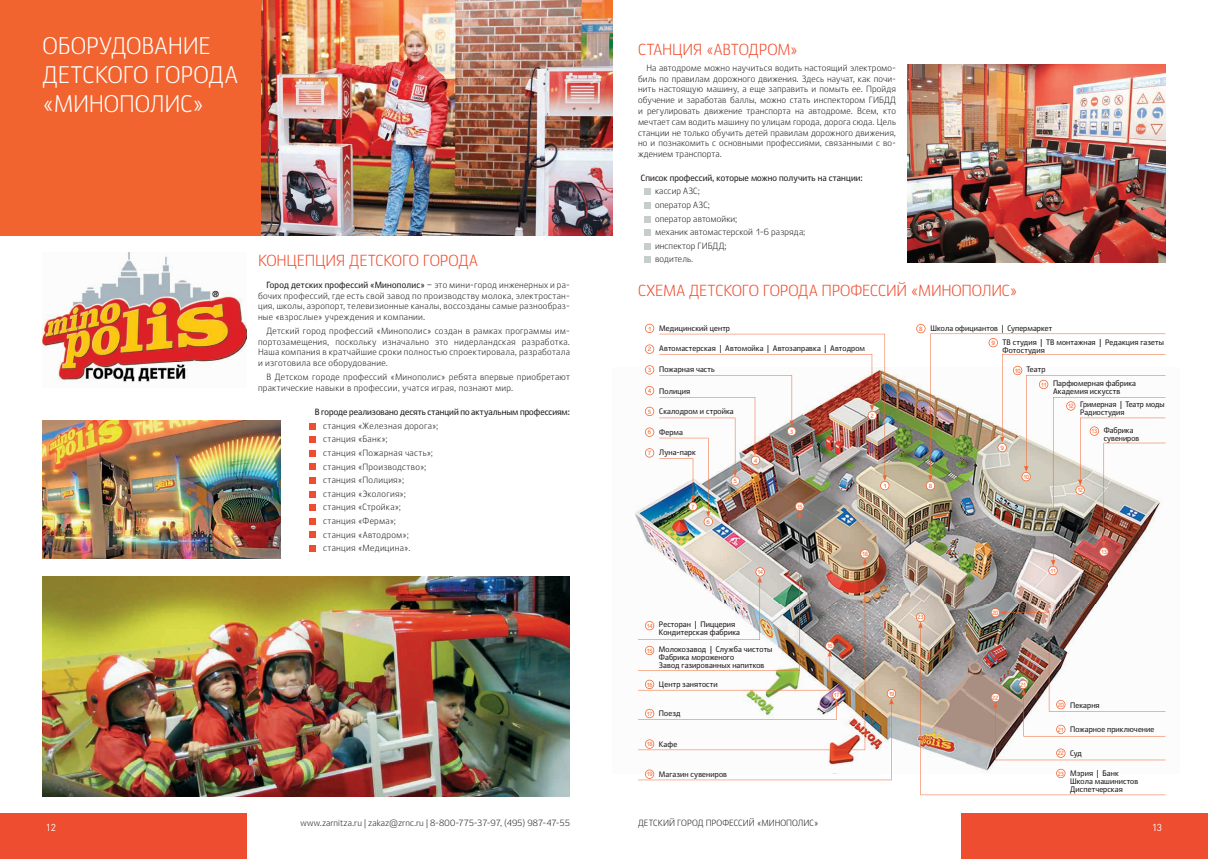
<style>
.page{position:relative;width:1208px;height:859px;background:#fff}
.page>*{position:absolute;margin:0;border:0;box-sizing:border-box;transform-origin:0 0}
.t1{font:24px/28.8px "Ekibastuz";letter-spacing:-.005em;color:#fff;scale:.9 1}
.t2{font:16px "Ekibastuz";letter-spacing:-.02em;color:#ef4d2f;scale:.9 1}
.t3{font:10px "DIN Pro";color:#fff}
.t4{font:9px/13.6px "Ekibastuz";letter-spacing:.03em;color:#231f20;scale:.9 1}
.t5{font:9px/10.8px "Ekibastuz";letter-spacing:.03em;color:#231f20;text-align:justify;scale:.89 1}
.t6{font:700 9px "Ekibastuz";letter-spacing:.005em;color:#231f20;scale:.9 1}
.t7{font:9px "Ekibastuz";color:#231f20;scale:.9 1}
.t8{font:700 8px/8px "Ekibastuz";letter-spacing:.015em;color:#231f20;scale:.9 1}
.t9{font:700 8px/8px "Ekibastuz";letter-spacing:.015em;color:#231f20;scale:.89 1}
.t10{font:700 6px "Ekibastuz";letter-spacing:-.06em;color:#f2642f;scale:.8 1}
.t11{font:700 6px "Ekibastuz";letter-spacing:-.06em;color:#f2642f;scale:.9 1}
.s1{font-weight:700}
</style>
<div class="page">
<div style="left:961px;top:814px;width:247px;height:45px;background:#ef4d2f"></div>
<div style="left:0;top:814px;width:247px;height:45px;background:#ef4d2f"></div>
<img style="left:261px;top:0;width:351px;height:235px">
<div style="left:0;top:0;width:261px;height:235px;background:#f2642f"></div>
<svg style="left:310px;top:423px;width:6px;height:6px"></svg>
<svg style="left:310px;top:437px;width:6px;height:6px"></svg>
<div style="left:310px;top:450px;width:6px;height:7px;background:#ef4d2f"></div>
<svg style="left:310px;top:464px;width:6px;height:6px"></svg>
<svg style="left:310px;top:478px;width:6px;height:6px"></svg>
<div style="left:310px;top:491px;width:6px;height:7px;background:#ef4d2f"></div>
<div style="left:310px;top:504px;width:6px;height:7px;background:#ef4d2f"></div>
<svg style="left:310px;top:518px;width:6px;height:6px"></svg>
<svg style="left:310px;top:532px;width:6px;height:6px"></svg>
<div style="left:310px;top:545px;width:6px;height:7px;background:#ef4d2f"></div>
<img style="left:43px;top:253px;width:204px;height:130px">
<img style="left:43px;top:576px;width:527px;height:220px">
<img style="left:43px;top:421px;width:237px;height:137px">
<img style="left:635px;top:375px;width:531px;height:386px">
<img style="left:916px;top:608px;width:249px;height:187px">
<img style="left:916px;top:324px;width:249px;height:251px">
<img style="left:638px;top:324px;width:258px;height:456px">
<div style="left:644px;top:188px;width:7px;height:7px;background:#c7cccc"></div>
<div style="left:644px;top:202px;width:7px;height:6px;background:#c7cccc"></div>
<div style="left:644px;top:216px;width:7px;height:6px;background:#c7cccc"></div>
<div style="left:644px;top:229px;width:7px;height:7px;background:#c7cccc"></div>
<div style="left:644px;top:243px;width:7px;height:6px;background:#c7cccc"></div>
<div style="left:644px;top:256px;width:7px;height:7px;background:#c7cccc"></div>
<img style="left:908px;top:64px;width:257px;height:199px">
<h1 class="t1" style="left:43px;top:31px;width:218px">ОБОРУДОВАНИЕ<br>ДЕТСКОГО ГОРОДА «МИНОПОЛИС»</h1>
<h2 class="t2" style="left:258px;top:250px;width:246px">КОНЦЕПЦИЯ ДЕТСКОГО ГОРОДА</h2>
<p class="t5" style="left:258px;top:279px;width:352px;text-indent:9px"><span class="s1">Город детских профессий «Минополис»</span> – это мини-город инженерных и ра&shy;бочих профессий, где есть свой завод по производству молока, электростан&shy;ция, школы, аэропорт, телевизионные каналы, воссозданы самые разнообраз&shy;ные «взрослые» учреждения и компании.</p>
<p class="t4" style="left:258px;top:325px;width:348px;line-height:10.8px;text-align:justify;text-indent:9px">Детский город профессий «Минополис» создан в рамках программы им&shy;портозамещения, поскольку изначально это нидерландская разработка.<br>Наша компания в кратчайшие сроки полностью спроектировала, разработала и изготовила все оборудование.</p>
<p class="t4" style="left:258px;top:371px;width:348px;line-height:10.8px;text-indent:9px">В Детском городе профессий «Минополис» ребята впервые приобретают практические навыки в профессии, учатся играя, познают мир.</p>
<p class="t6" style="left:315px;top:406px;width:285px">В городе реализовано десять станций по актуальным профессиям:</p>
<p class="t4" style="left:323px;top:419px;width:129px">станция «Железная дорога»; станция «Банк»;<br>станция «Пожарная часть»; станция «Производство»; станция «Полиция»; станция «Экология»; станция «Стройка»;<br>станция «Ферма»;<br>станция «Автодром»; станция «Медицина».</p>
<h2 class="t2" style="left:638px;top:39px;width:179px">СТАНЦИЯ «АВТОДРОМ»</h2>
<p class="t4" style="left:638px;top:62px;width:288px;line-height:10.8px;text-align:justify;text-indent:9px">На автодроме можно научиться водить настоящий электромо&shy;биль по правилам дорожного движения. Здесь научат, как почи&shy;нить настоящую машину, а еще заправить и помыть ее. Пройдя обучение и заработав баллы, можно стать инспектором ГИБДД и регулировать движение транспорта на автодроме. Всем, кто мечтает сам водить машину по улицам города, дорога сюда. Цель станции не только обучить детей правилам дорожного движения, но и познакомить с основными профессиями, связанными с во&shy;ждением транспорта.</p>
<p class="t6" style="left:641px;top:172px;width:248px">Список профессий, которые можно получить на станции:</p>
<p class="t4" style="left:655px;top:184px;width:168px">кассир АЗС;<br>оператор АЗС;<br>оператор автомойки;<br>механик автомастерской 1-6 разряда; инспектор ГИБДД;<br>водитель.</p>
<h2 class="t2" style="left:638px;top:280px;width:423px">СХЕМА ДЕТСКОГО ГОРОДА ПРОФЕССИЙ «МИНОПОЛИС»</h2>
<p class="t11" style="left:648px;top:325px;width:5px">1</p>
<p class="t11" style="left:648px;top:346px;width:5px">2</p>
<p class="t11" style="left:648px;top:366px;width:5px">3</p>
<p class="t11" style="left:648px;top:387px;width:5px">4</p>
<p class="t11" style="left:648px;top:408px;width:5px">5</p>
<p class="t11" style="left:648px;top:429px;width:5px">6</p>
<p class="t11" style="left:648px;top:449px;width:5px">7</p>
<p class="t8" style="left:659px;top:324px;width:80px">Медицинский центр</p>
<p class="t8" style="left:1002px;top:321px;width:181px;line-height:13.6px;text-indent:-72px">Школа официантов | Супермаркет<br>ТВ студия | ТВ монтажная | Редакция газеты</p>
<p class="t8" style="left:1002px;top:346px;width:49px">Фотостудия</p>
<p class="t8" style="left:1053px;top:379px;width:94px">Парфюмерная фабрика<br>Академия искусств</p>
<p class="t11" style="left:919px;top:325px;width:5px">8</p>
<p class="t11" style="left:991px;top:339px;width:5px">9</p>
<p class="t8" style="left:659px;top:344px;width:230px">Автомастерская | Автомойка | Автозаправка | Автодром</p>
<p class="t8" style="left:659px;top:365px;width:63px">Пожарная часть</p>
<p class="t8" style="left:1026px;top:365px;width:23px">Театр</p>
<p class="t8" style="left:659px;top:387px;width:36px">Полиция</p>
<p class="t8" style="left:659px;top:408px;width:84px">Скалодром и стройка</p>
<p class="t8" style="left:659px;top:428px;width:28px">Ферма</p>
<p class="t8" style="left:659px;top:448px;width:42px">Луна-парк</p>
<p class="t10" style="left:1014px;top:367px;width:9px">10</p>
<p class="t10" style="left:1040px;top:381px;width:9px">11</p>
<p class="t9" style="left:1080px;top:401px;width:96px">Гримерная | Театр моды<br>Радиостудия</p>
<p class="t9" style="left:1103px;top:426px;width:41px">Фабрика сувениров</p>
<p class="t10" style="left:1067px;top:402px;width:9px">12</p>
<p class="t11" style="left:870px;top:412px;width:5px">2</p>
<p class="t10" style="left:1091px;top:428px;width:9px">13</p>
<p class="t11" style="left:790px;top:428px;width:5px">3</p>
<p class="t11" style="left:1000px;top:444px;width:5px">9</p>
<p class="t11" style="left:753px;top:457px;width:5px">4</p>
<p class="t11" style="left:733px;top:477px;width:5px">5</p>
<p class="t11" style="left:883px;top:482px;width:5px">1</p>
<p class="t11" style="left:928px;top:482px;width:5px">8</p>
<p class="t10" style="left:1023px;top:473px;width:9px">10</p>
<p class="t10" style="left:1077px;top:487px;width:9px">12</p>
<p class="t11" style="left:691px;top:503px;width:5px">7</p>
<p class="t10" style="left:796px;top:503px;width:9px">15</p>
<p class="t11" style="left:706px;top:518px;width:5px">6</p>
<p class="t10" style="left:757px;top:568px;width:9px">14</p>
<p class="t10" style="left:862px;top:550px;width:9px">18</p>
<p class="t10" style="left:1050px;top:567px;width:9px">11</p>
<p class="t10" style="left:1100px;top:548px;width:9px">13</p>
<p class="t8" style="left:659px;top:620px;width:92px">Ресторан | Пиццерия<br>Кондитерская фабрика</p>
<p class="t10" style="left:646px;top:622px;width:9px">14</p>
<p class="t10" style="left:917px;top:614px;width:9px">23</p>
<p class="t10" style="left:992px;top:609px;width:9px">20</p>
<p class="t8" style="left:659px;top:645px;width:128px">Молокозавод | Служба чистоты<br>Фабрика мороженого<br>Завод газированных напитков</p>
<p class="t10" style="left:646px;top:647px;width:9px">15</p>
<p class="t10" style="left:826px;top:642px;width:9px">16</p>
<p class="t8" style="left:659px;top:680px;width:67px">Центр занятости</p>
<p class="t8" style="left:659px;top:710px;width:26px">Поезд</p>
<p class="t8" style="left:659px;top:740px;width:22px">Кафе</p>
<p class="t8" style="left:659px;top:770px;width:77px">Магазин сувениров</p>
<p class="t10" style="left:646px;top:681px;width:9px">16</p>
<p class="t10" style="left:646px;top:710px;width:9px">17</p>
<p class="t10" style="left:646px;top:740px;width:9px">18</p>
<p class="t10" style="left:646px;top:771px;width:9px">19</p>
<p class="t10" style="left:833px;top:691px;width:9px">17</p>
<p class="t10" style="left:888px;top:690px;width:9px">19</p>
<p class="t10" style="left:992px;top:694px;width:9px">22</p>
<p class="t10" style="left:1020px;top:681px;width:9px">21</p>
<p class="t8" style="left:1070px;top:701px;width:34px">Пекарня</p>
<p class="t8" style="left:1070px;top:725px;width:95px">Пожарное приключение</p>
<p class="t8" style="left:1070px;top:749px;width:15px">Суд</p>
<p class="t8" style="left:1070px;top:769px;width:77px">Мэрия | Банк<br>Школа машинистов<br>Диспетчерская</p>
<p class="t10" style="left:1057px;top:701px;width:9px">20</p>
<p class="t10" style="left:1057px;top:726px;width:9px">21</p>
<p class="t10" style="left:1057px;top:750px;width:9px">22</p>
<p class="t10" style="left:1057px;top:770px;width:9px">23</p>
<p class="t7" style="left:638px;top:817px;width:202px">ДЕТСКИЙ ГОРОД ПРОФЕССИЙ «МИНОПОЛИС»</p>
<p class="t4" style="left:300px;top:816px;width:301px">www.zarnitza.ru | zakaz@zrnc.ru | 8-800-775-37-97, (495) 987-47-55</p>
<p class="t3" style="left:46px;top:821px;width:12px">12</p>
<p class="t3" style="left:1152px;top:821px;width:12px">13</p>
</div>
